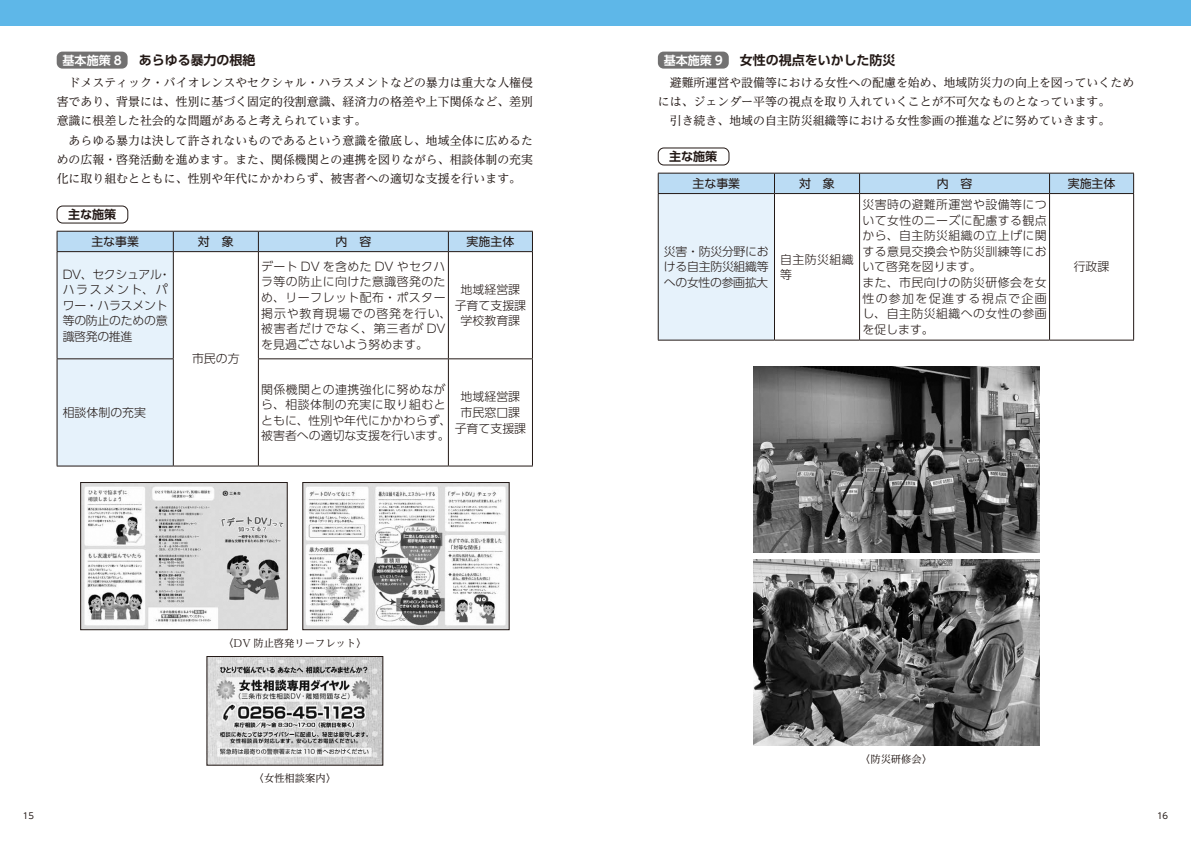
<style>
.page{position:relative;width:1191px;height:842px;background:#fff}
.page>*{position:absolute;margin:0;border:0;box-sizing:border-box;transform-origin:0 0}
.t1{font:700 13px "UD Shin Go Pro De";color:#221815}
.t2{font:700 12px "UD Shin Go Pro De";color:#fff}
.t3{font:700 12px "UD Shin Go Pro De";letter-spacing:-.005em;color:#221815}
.t4{font:11.9px/19.3px "UD Reimin Pro";color:#221815}
.t5{font:300 11.9px/15.6px "UD Shin Go Pro";letter-spacing:.035em;color:#221815}
.t6{font:300 11.9px/15.6px "UD Shin Go Pro";letter-spacing:.015em;color:#221815}
.t7{font:300 11.9px/15.6px "UD Shin Go Pro";letter-spacing:-.025em;color:#221815}
.t8{font:300 11.9px/15.6px "UD Shin Go Pro";color:#221815;text-align:center}
.t9{font:11.9px "UD Shin Go Pro";color:#221815}
.t10{font:10.3px "UD Reimin Pro";color:#221815}
.t11{font:8.5px "UD Shin Go Pro";color:#221815}
</style>
<div class="page">
<div style="left:0;top:0;width:1191px;height:25px;background:#5eb7e8"></div>
<div style="left:57px;top:52px;width:71px;height:17px;background:#727171;border-radius:6px"></div>
<div style="left:658px;top:52px;width:71px;height:17px;background:#727171;border-radius:6px"></div>
<div style="left:57px;top:206px;width:71px;height:17px;border:1px solid #221815;border-radius:6px"></div>
<div style="left:658px;top:148px;width:71px;height:17px;border:1px solid #221815;border-radius:6px"></div>
<hr style="left:57px;top:466px;width:116px;height:1px;background:#221815">
<hr style="left:173px;top:466px;width:85px;height:1px;background:#221815">
<hr style="left:258px;top:466px;width:190px;height:1px;background:#221815">
<hr style="left:448px;top:466px;width:85px;height:1px;background:#221815">
<svg style="left:57px;top:231px;width:476px;height:235px"></svg>
<hr style="left:173px;top:231px;width:85px;height:1px;background:#221815">
<hr style="left:258px;top:231px;width:190px;height:1px;background:#221815">
<hr style="left:448px;top:231px;width:85px;height:1px;background:#221815">
<hr style="left:57px;top:252px;width:1px;height:106px;background:#221815">
<hr style="left:57px;top:359px;width:1px;height:107px;background:#221815">
<div style="left:658px;top:194px;width:116px;height:146px;background:#e6f2fb"></div>
<hr style="left:774px;top:194px;width:1px;height:146px;background:#221815">
<hr style="left:859px;top:194px;width:1px;height:146px;background:#221815">
<hr style="left:1049px;top:194px;width:1px;height:146px;background:#221815">
<hr style="left:1133px;top:194px;width:1px;height:146px;background:#221815">
<hr style="left:658px;top:340px;width:116px;height:1px;background:#221815">
<hr style="left:774px;top:340px;width:85px;height:1px;background:#221815">
<hr style="left:859px;top:340px;width:190px;height:1px;background:#221815">
<hr style="left:1049px;top:340px;width:85px;height:1px;background:#221815">
<svg style="left:658px;top:173px;width:476px;height:21px;background:#b1cfe6"></svg>
<hr style="left:774px;top:173px;width:85px;height:1px;background:#221815">
<hr style="left:859px;top:173px;width:190px;height:1px;background:#221815">
<hr style="left:1049px;top:173px;width:85px;height:1px;background:#221815">
<hr style="left:658px;top:194px;width:1px;height:146px;background:#221815">
<img style="left:209px;top:658px;width:172px;height:105px">
<div style="left:207px;top:656px;width:176px;height:109px;border:1px solid #221815"></div>
<img style="left:304px;top:484px;width:203px;height:144px">
<div style="left:302px;top:482px;width:207px;height:148px;border:1px solid #221815"></div>
<img style="left:82px;top:484px;width:203px;height:144px">
<div style="left:80px;top:482px;width:207px;height:148px;border:1px solid #221815"></div>
<img style="left:753px;top:366px;width:286px;height:186px">
<img style="left:753px;top:560px;width:286px;height:186px">
<p class="t2" style="left:63px;top:50px;width:61px">基本施策 8</p>
<p class="t1" style="left:139px;top:50px;width:118px">あらゆる暴力の根絶</p>
<p class="t2" style="left:663px;top:50px;width:61px">基本施策 9</p>
<p class="t1" style="left:740px;top:50px;width:157px">女性の視点をいかした防災</p>
<p class="t4" style="left:57px;top:72px;width:478px">　ドメスティック・バイオレンスやセクシャル・ハラスメントなどの暴力は重大な人権侵害であり、背景には、性別に基づく固定的役割意識、経済力の格差や上下関係など、差別意識に根差した社会的な問題があると考えられています。<br>　あらゆる暴力は決して許されないものであるという意識を徹底し、地域全体に広めるための広報・啓発活動を進めます。また、関係機関との連携を図りながら、相談体制の充実化に取り組むとともに、性別や年代にかかわらず、被害者への適切な支援を行います。</p>
<p class="t4" style="left:658px;top:72px;width:478px">　避難所運営や設備等における女性への配慮を始め、地域防災力の向上を図っていくためには、ジェンダー平等の視点を取り入れていくことが不可欠なものとなっています。<br>　引き続き、地域の自主防災組織等における女性参画の推進などに努めていきます。</p>
<p class="t3" style="left:669px;top:147px;width:50px">主な施策</p>
<p class="t9" style="left:692px;top:174px;width:49px">主な事業</p>
<p class="t9" style="left:799px;top:174px;width:37px">対　象</p>
<p class="t9" style="left:936px;top:174px;width:37px">内　容</p>
<p class="t9" style="left:1067px;top:174px;width:49px">実施主体</p>
<p class="t3" style="left:68px;top:205px;width:50px">主な施策</p>
<p class="t9" style="left:91px;top:232px;width:49px">主な事業</p>
<p class="t9" style="left:198px;top:232px;width:37px">対　象</p>
<p class="t9" style="left:335px;top:232px;width:37px">内　容</p>
<p class="t9" style="left:466px;top:232px;width:49px">実施主体</p>
<p class="t7" style="left:63px;top:266px;width:109px">DV、セクシュアル・ハラスメント、パワー・ハラスメント等の防止のための意識啓発の推進</p>
<p class="t5" style="left:192px;top:351px;width:49px">市民の方</p>
<p class="t5" style="left:261px;top:258px;width:192px">デート DV を含めた DV やセクハラ等の防止に向けた意識啓発のため、リーフレット配布・ポスター掲示や教育現場での啓発を行い、被害者だけでなく、第三者が DVを見過ごさないよう努めます。</p>
<p class="t8" style="left:455px;top:281px;width:73px">地域経営課子育て支援課学校教育課</p>
<p class="t8" style="left:63px;top:404px;width:85px">相談体制の充実</p>
<p class="t6" style="left:261px;top:381px;width:192px">関係機関との連携強化に努めながら、相談体制の充実に取り組むとともに、性別や年代にかかわらず、被害者への適切な支援を行います。</p>
<p class="t8" style="left:455px;top:389px;width:73px">地域経営課市民窓口課子育て支援課</p>
<p class="t10" style="left:223px;top:635px;width:145px">〈DV 防止啓発リーフレット〉</p>
<p class="t10" style="left:254px;top:770px;width:84px">〈女性相談案内〉</p>
<p class="t5" style="left:664px;top:243px;width:106px;text-align:justify">災害・防災分野における自主防災組織等への女性の参画拡大</p>
<p class="t5" style="left:780px;top:251px;width:75px">自主防災組織等</p>
<p class="t5" style="left:862px;top:196px;width:186px">災害時の避難所運営や設備等について女性のニーズに配慮する観点から、自主防災組織の立上げに関する意見交換会や防災訓練等において啓発を図ります。<br>また、市民向けの防災研修会を女性の参加を促進する視点で企画し、自主防災組織への女性の参画を促します。</p>
<p class="t5" style="left:1073px;top:259px;width:37px">行政課</p>
<p class="t10" style="left:860px;top:751px;width:73px">〈防災研修会〉</p>
<p class="t11" style="left:23px;top:809px;width:13px">15</p>
<p class="t11" style="left:1157px;top:809px;width:13px">16</p>
</div>
